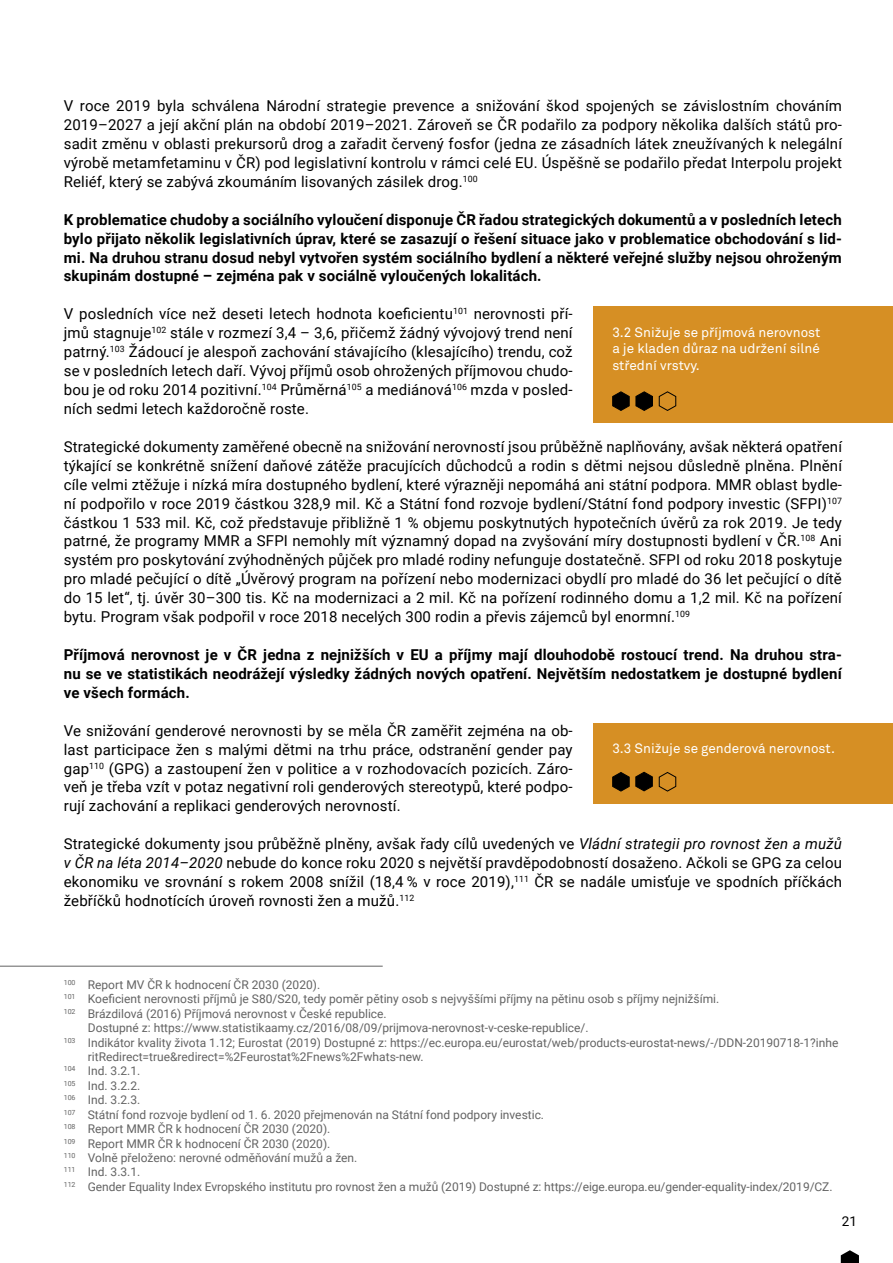
<style>
.page{position:relative;width:893px;height:1263px;background:#fff}
.page>*{position:absolute;margin:0;border:0;box-sizing:border-box;transform-origin:0 0}
.t1{font:15px/18.9px "Roboto";letter-spacing:.01em;color:#000;text-align:justify}
.t2{font:700 15px/18.9px "Roboto";letter-spacing:.01em;color:#000;text-align:justify}
.t3{font:13.5px/16.5px "Akkurat Pro";color:#fff;text-align:justify}
.t4{font:13.5px "Roboto";color:#000}
.t5{font:12px "Roboto";color:#636363}
.s1{font-style:italic}
</style>
<div class="page">
<svg style="left:841px;top:1250px;width:18px;height:13px"></svg>
<hr style="left:0;top:966px;width:383px;height:1px;background:#636363">
<div style="left:594px;top:306px;width:299px;height:117px;background:#d68f24"></div>
<svg style="left:612px;top:391px;width:65px;height:20px"></svg>
<div style="left:594px;top:723px;width:299px;height:80px;background:#d68f24"></div>
<svg style="left:612px;top:771px;width:65px;height:21px"></svg>
<p class="t1" style="left:64px;top:96px;width:780px">V roce 2019 byla schválena Národní strategie prevence a snižování škod spojených se závislostním chováním 2019–2027 a její akční plán na období 2019–2021. Zároveň se ČR podařilo za podpory několika dalších států pro&shy;sadit změnu v oblasti prekursorů drog a zařadit červený fosfor (jedna ze zásadních látek zneužívaných k nelegální výrobě metamfetaminu v ČR) pod legislativní kontrolu v rámci celé EU. Úspěšně se podařilo předat Interpolu projekt Reliéf, který se zabývá zkoumáním lisovaných zásilek drog.<sup>100</sup></p>
<p class="t2" style="left:64px;top:209px;width:780px">K problematice chudoby a sociálního vyloučení disponuje ČR řadou strategických dokumentů a v posledních letech bylo přijato několik legislativních úprav, které se zasazují o řešení situace jako v problematice obchodování s lid&shy;mi. Na druhou stranu dosud nebyl vytvořen systém sociálního bydlení a některé veřejné služby nejsou ohroženým skupinám dostupné – zejména pak v sociálně vyloučených lokalitách.</p>
<p class="t1" style="left:64px;top:304px;width:510px">V posledních více než deseti letech hodnota koeficientu<sup>101</sup> nerovnosti pří&shy;jmů stagnuje<sup>102</sup> stále v rozmezí 3,4 – 3,6, přičemž žádný vývojový trend není patrný.<sup>103</sup> Žádoucí je alespoň zachování stávajícího (klesajícího) trendu, což se v posledních letech daří. Vývoj příjmů osob ohrožených příjmovou chudo&shy;bou je od roku 2014 pozitivní.<sup>104</sup> Průměrná<sup>105</sup> a mediánová<sup>106</sup> mzda v posled&shy;ních sedmi letech každoročně roste.</p>
<p class="t1" style="left:64px;top:436px;width:780px">Strategické dokumenty zaměřené obecně na snižování nerovností jsou průběžně naplňovány, avšak některá opatření týkající se konkrétně snížení daňové zátěže pracujících důchodců a rodin s dětmi nejsou důsledně plněna. Plnění cíle velmi ztěžuje i nízká míra dostupného bydlení, které výrazněji nepomáhá ani státní podpora. MMR oblast bydle&shy;ní podpořilo v roce 2019 částkou 328,9 mil. Kč a Státní fond rozvoje bydlení/Státní fond podpory investic (SFPI)<sup>107 </sup>částkou 1 533 mil. Kč, což představuje přibližně 1 % objemu poskytnutých hypotečních úvěrů za rok 2019. Je tedy patrné, že programy MMR a SFPI nemohly mít významný dopad na zvyšování míry dostupnosti bydlení v ČR.<sup>108</sup> Ani systém pro poskytování zvýhodněných půjček pro mladé rodiny nefunguje dostatečně. SFPI od roku 2018 poskytuje pro mladé pečující o dítě „Úvěrový program na pořízení nebo modernizaci obydlí pro mladé do 36 let pečující o dítě do 15 let“, tj. úvěr 30–300 tis. Kč na modernizaci a 2 mil. Kč na pořízení rodinného domu a 1,2 mil. Kč na pořízení bytu. Program však podpořil v roce 2018 necelých 300 rodin a převis zájemců byl enormní.<sup>109</sup></p>
<p class="t2" style="left:64px;top:645px;width:780px">Příjmová nerovnost je v ČR jedna z nejnižších v EU a příjmy mají dlouhodobě rostoucí trend. Na druhou stra&shy;nu se ve statistikách neodrážejí výsledky žádných nových opatření. Největším nedostatkem je dostupné bydlení ve všech formách.</p>
<p class="t1" style="left:64px;top:720px;width:510px">Ve snižování genderové nerovnosti by se měla ČR zaměřit zejména na ob&shy;last participace žen s malými dětmi na trhu práce, odstranění gender pay gap<sup>110</sup> (GPG) a zastoupení žen v politice a v rozhodovacích pozicích. Záro&shy;veň je třeba vzít v potaz negativní roli genderových stereotypů, které podpo&shy;rují zachování a replikaci genderových nerovností.</p>
<p class="t1" style="left:64px;top:834px;width:780px">Strategické dokumenty jsou průběžně plněny, avšak řady cílů uvedených ve <span class="s1">Vládní strategii pro rovnost žen a mužů v ČR na léta 2014–2020</span> nebude do konce roku 2020 s největší pravděpodobností dosaženo. Ačkoli se GPG za celou ekonomiku ve srovnání s rokem 2008 snížil (18,4 % v roce 2019),<sup>111</sup> ČR se nadále umisťuje ve spodních příčkách žebříčků hodnotících úroveň rovnosti žen a mužů.<sup>112</sup></p>
<p class="t3" style="left:612px;top:324px;width:210px">3.2 Snižuje se příjmová nerovnost a je kladen důraz na udržení silné střední vrstvy.</p>
<p class="t3" style="left:612px;top:740px;width:224px">3.3 Snižuje se genderová nerovnost.</p>
<p class="t5" style="left:64px;top:976px;width:258px"><sup>100</sup> Report MV ČR k hodnocení ČR 2030 (2020).</p>
<p class="t5" style="left:64px;top:991px;width:657px"><sup>101</sup> Koeficient nerovnosti příjmů je S80/S20, tedy poměr pětiny osob s nejvyššími příjmy na pětinu osob s příjmy nejnižšími.</p>
<p class="t5" style="left:64px;top:1005px;width:324px"><sup>102</sup> Brázdilová (2016) Příjmová nerovnost v České republice.</p>
<p class="t5" style="left:88px;top:1019px;width:502px">Dostupné z: https://www.statistikaamy.cz/2016/08/09/prijmova-nerovnost-v-ceske-republice/.</p>
<p class="t5" style="left:64px;top:1034px;width:776px"><sup>103</sup> Indikátor kvality života 1.12; Eurostat (2019) Dostupné z: https://ec.europa.eu/eurostat/web/products-eurostat-news/-/DDN-20190718-1?inhe</p>
<p class="t5" style="left:88px;top:1048px;width:337px">ritRedirect=true&amp;redirect=%2Feurostat%2Fnews%2Fwhats-new.</p>
<p class="t5" style="left:64px;top:1063px;width:78px"><sup>104</sup> Ind. 3.2.1.</p>
<p class="t5" style="left:64px;top:1077px;width:78px"><sup>105</sup> Ind. 3.2.2.</p>
<p class="t5" style="left:64px;top:1091px;width:78px"><sup>106</sup> Ind. 3.2.3.</p>
<p class="t5" style="left:64px;top:1106px;width:482px"><sup>107</sup> Státní fond rozvoje bydlení od 1. 6. 2020 přejmenován na Státní fond podpory investic.</p>
<p class="t5" style="left:64px;top:1120px;width:268px"><sup>108</sup> Report MMR ČR k hodnocení ČR 2030 (2020).</p>
<p class="t5" style="left:64px;top:1135px;width:268px"><sup>109</sup> Report MMR ČR k hodnocení ČR 2030 (2020).</p>
<p class="t5" style="left:64px;top:1149px;width:295px"><sup>110</sup> Volně přeloženo: nerovné odměňování mužů a žen.</p>
<p class="t5" style="left:64px;top:1163px;width:78px"><sup>111</sup> Ind. 3.3.1.</p>
<p class="t5" style="left:64px;top:1178px;width:770px"><sup>112</sup> Gender Equality Index Evropského institutu pro rovnost žen a mužů (2019) Dostupné z: https://eige.europa.eu/gender-equality-index/2019/CZ.</p>
<p class="t4" style="left:842px;top:1212px;width:17px">21</p>
</div>
